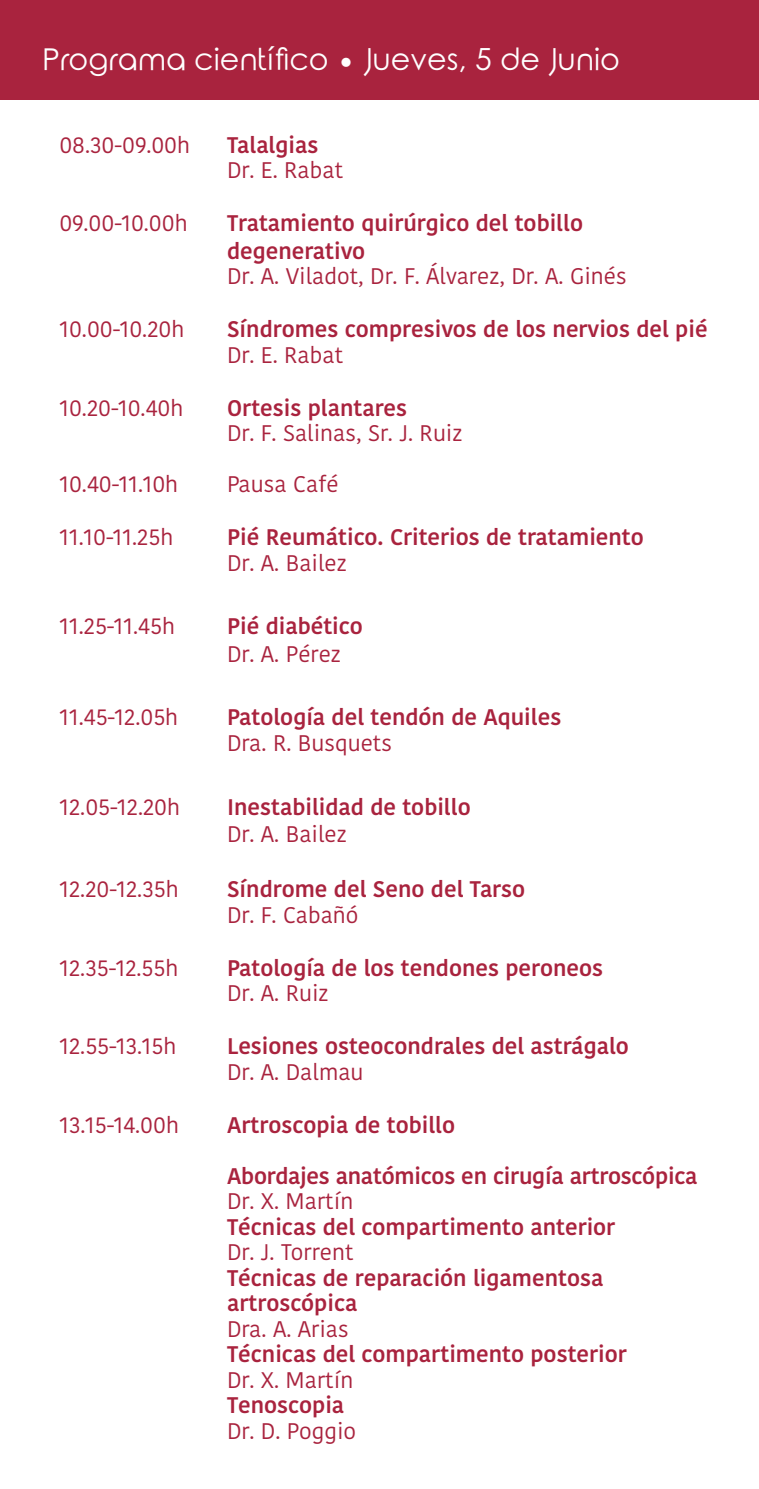
<style>
.page{position:relative;width:759px;height:1489px;background:#fff}
.page>*{position:absolute;margin:0;border:0;box-sizing:border-box;transform-origin:0 0}
.t1{font:30px "Rounded Elegance";color:#fff}
.t2{font:600 22.5px/27.5px "Kohinoor Devanagari";color:#a9233e}
.t3{font:22.5px "Kohinoor Devanagari";color:#a9233e}
</style>
<div class="page">
<div style="left:0;top:0;width:758px;height:99px;background:#a9233e"></div>
<h1 class="t1" style="left:42px;top:42px;width:579px">Programa científico • Jueves, 5 de Junio</h1>
<p class="t3" style="left:59px;top:132px;width:132px">08.30-09.00h</p>
<p class="t2" style="left:227px;top:131px;width:93px">Talalgias</p>
<p class="t3" style="left:227px;top:157px;width:118px">Dr. E. Rabat</p>
<p class="t3" style="left:59px;top:210px;width:130px">09.00-10.00h</p>
<p class="t2" style="left:227px;top:210px;width:357px">Tratamiento quirúrgico del tobillo degenerativo</p>
<p class="t3" style="left:227px;top:263px;width:401px">Dr. A. Viladot, Dr. F. Álvarez, Dr. A. Ginés</p>
<p class="t3" style="left:59px;top:316px;width:126px">10.00-10.20h</p>
<p class="t2" style="left:227px;top:316px;width:482px">Síndromes compresivos de los nervios del pié</p>
<p class="t3" style="left:227px;top:342px;width:118px">Dr. E. Rabat</p>
<p class="t3" style="left:59px;top:395px;width:125px">10.20-10.40h</p>
<p class="t2" style="left:227px;top:394px;width:181px">Ortesis plantares</p>
<p class="t3" style="left:227px;top:420px;width:237px">Dr. F. Salinas, Sr. J. Ruiz</p>
<p class="t3" style="left:59px;top:471px;width:120px">10.40-11.10h</p>
<p class="t3" style="left:227px;top:471px;width:113px">Pausa Café</p>
<p class="t3" style="left:59px;top:524px;width:115px">11.10-11.25h</p>
<p class="t2" style="left:227px;top:524px;width:418px">Pié Reumático. Criterios de tratamiento</p>
<p class="t3" style="left:227px;top:550px;width:121px">Dr. A. Bailez</p>
<p class="t3" style="left:59px;top:613px;width:117px">11.25-11.45h</p>
<p class="t2" style="left:227px;top:613px;width:137px">Pié diabético</p>
<p class="t3" style="left:227px;top:641px;width:115px">Dr. A. Pérez</p>
<p class="t3" style="left:59px;top:704px;width:120px">11.45-12.05h</p>
<p class="t2" style="left:227px;top:704px;width:335px">Patología del tendón de Aquiles</p>
<p class="t3" style="left:227px;top:730px;width:166px">Dra. R. Busquets</p>
<p class="t3" style="left:59px;top:793px;width:122px">12.05-12.20h</p>
<p class="t2" style="left:227px;top:793px;width:245px">Inestabilidad de tobillo</p>
<p class="t3" style="left:227px;top:821px;width:121px">Dr. A. Bailez</p>
<p class="t3" style="left:59px;top:876px;width:121px">12.20-12.35h</p>
<p class="t2" style="left:227px;top:875px;width:299px">Síndrome del Seno del Tarso</p>
<p class="t3" style="left:227px;top:901px;width:133px">Dr. F. Cabañó</p>
<p class="t3" style="left:59px;top:954px;width:120px">12.35-12.55h</p>
<p class="t2" style="left:227px;top:954px;width:377px">Patología de los tendones peroneos</p>
<p class="t3" style="left:227px;top:980px;width:103px">Dr. A. Ruiz</p>
<p class="t3" style="left:59px;top:1033px;width:118px">12.55-13.15h</p>
<p class="t2" style="left:227px;top:1032px;width:403px">Lesiones osteocondrales del astrágalo</p>
<p class="t3" style="left:227px;top:1058px;width:138px">Dr. A. Dalmau</p>
<p class="t3" style="left:59px;top:1111px;width:121px">13.15-14.00h</p>
<p class="t2" style="left:227px;top:1111px;width:229px">Artroscopia de tobillo</p>
<p class="t2" style="left:227px;top:1162px;width:472px">Abordajes anatómicos en cirugía artroscópica</p>
<p class="t3" style="left:227px;top:1188px;width:128px">Dr. X. Martín</p>
<p class="t2" style="left:227px;top:1213px;width:389px">Técnicas del compartimento anterior</p>
<p class="t3" style="left:227px;top:1239px;width:128px">Dr. J. Torrent</p>
<p class="t2" style="left:227px;top:1265px;width:377px;line-height:25.5px">Técnicas de reparación ligamentosa artroscópica</p>
<p class="t3" style="left:227px;top:1315px;width:123px">Dra. A. Arias</p>
<p class="t2" style="left:227px;top:1340px;width:401px">Técnicas del compartimento posterior</p>
<p class="t3" style="left:227px;top:1366px;width:128px">Dr. X. Martín</p>
<p class="t2" style="left:227px;top:1391px;width:119px">Tenoscopia</p>
<p class="t3" style="left:227px;top:1417px;width:130px">Dr. D. Poggio</p>
</div>
